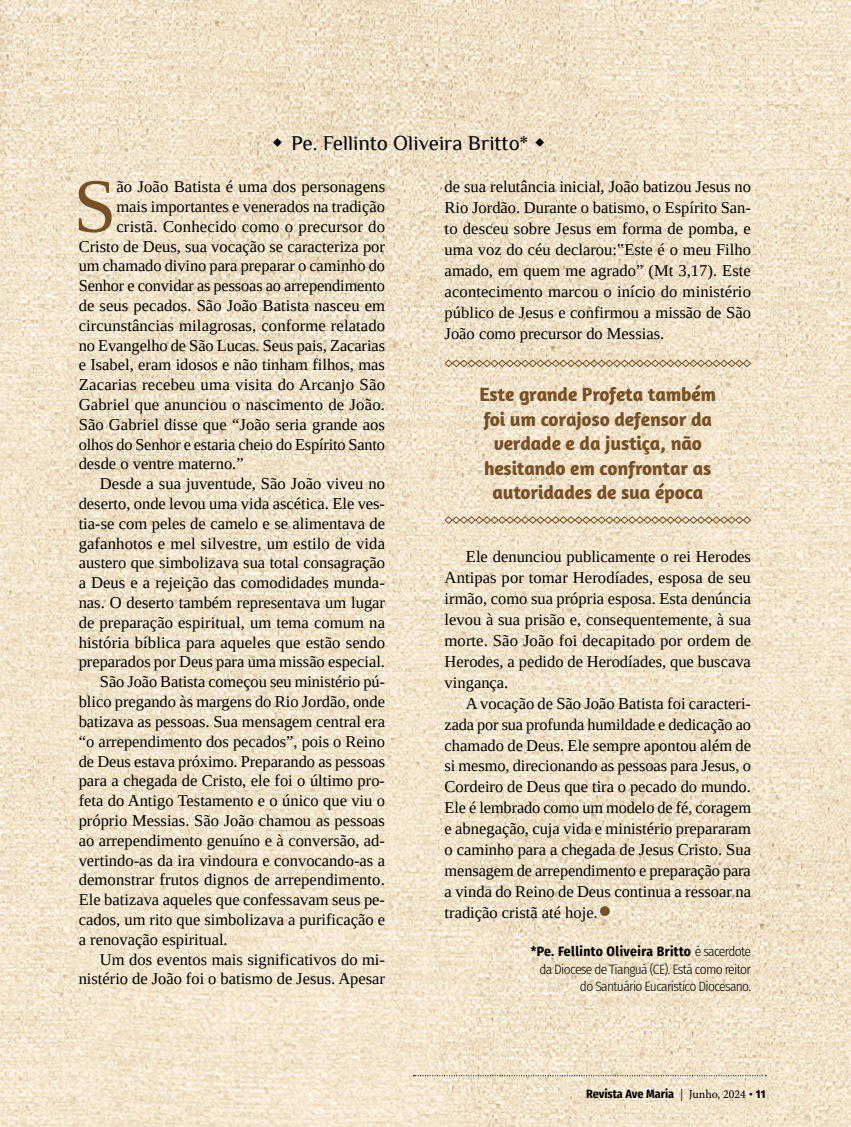
<style>
.page{position:relative;width:851px;height:1127px;background:#fff}
.page>*{position:absolute;margin:0;border:0;box-sizing:border-box;transform-origin:0 0}
.t1{font:76.95px "Tinos";color:#785025}
.t2{font:41.25px "Tinos";color:#785025}
.t3{font:21px "Philosopher";color:#000}
.t4{font:700 19.5px/24.6px "Amaranth";letter-spacing:-.01em;color:#785025;text-align:center}
.t5{font:16.5px/21px "Tinos";color:#000;text-align:justify}
.t6{font:300 13.5px/17.4px "Fira Sans Condensed";letter-spacing:-.05em;color:#000;text-align:right}
.t7{font:700 12px "Fira Sans Condensed";color:#000}
.s1{font-weight:700}
.s2{font-family:"Minion Pro";font-weight:400}
.s3{font-family:"Amaranth"}
</style>
<div class="page">
<img style="left:0;top:0;width:850px;height:1127px">
<svg style="left:444px;top:359px;width:307px;height:9px;background:#ceb99b"></svg>
<svg style="left:444px;top:516px;width:307px;height:8px;background:#cab495"></svg>
<svg style="left:413px;top:1075px;width:353px;height:1px"></svg>
<svg style="left:273px;top:138px;width:9px;height:9px"></svg>
<svg style="left:535px;top:138px;width:9px;height:9px"></svg>
<p class="t3" style="left:291px;top:132px;width:239px">Pe. Fellinto Oliveira Britto*</p>
<p class="t5" style="left:444px;top:176px;width:308px">de sua relutância inicial, João batizou Jesus no Rio Jordão. Durante o batismo, o Espírito San&shy;to desceu sobre Jesus em forma de pomba, e uma voz do céu declarou:‟Este é o meu Filho amado, em quem me agrado” (Mt 3,17). Este acontecimento marcou o início do ministério público de Jesus e confirmou a missão de São João como precursor do Messias.</p>
<h1 class="t1" style="left:74px;top:156px;width:44px">S</h1>
<p class="t5" style="left:116px;top:176px;width:270px">ão João Batista é uma dos personagens</p>
<p class="t5" style="left:116px;top:196px;width:270px">mais importantes e venerados na tradição</p>
<p class="t5" style="left:116px;top:216px;width:270px">cristã. Conhecido como o precursor do</p>
<p class="t5" style="left:79px;top:235px;width:308px">Cristo de Deus, sua vocação se caracteriza por</p>
<p class="t5" style="left:79px;top:255px;width:308px">um chamado divino para preparar o caminho do</p>
<p class="t5" style="left:79px;top:275px;width:308px">Senhor e convidar as pessoas ao arrependimento</p>
<p class="t5" style="left:79px;top:295px;width:308px">de seus pecados. São João Batista nasceu em</p>
<p class="t5" style="left:79px;top:315px;width:308px">circunstâncias milagrosas, conforme relatado</p>
<p class="t5" style="left:79px;top:334px;width:308px">no Evangelho de São Lucas. Seus pais, Zacarias</p>
<p class="t5" style="left:79px;top:354px;width:308px">e Isabel, eram idosos e não tinham filhos, mas</p>
<p class="t5" style="left:79px;top:374px;width:308px">Zacarias recebeu uma visita do Arcanjo São</p>
<p class="t5" style="left:79px;top:394px;width:308px">Gabriel que anunciou o nascimento de João.</p>
<p class="t5" style="left:79px;top:414px;width:308px">São Gabriel disse que “João seria grande aos</p>
<p class="t5" style="left:79px;top:433px;width:308px">olhos do Senhor e estaria cheio do Espírito Santo</p>
<p class="t5" style="left:79px;top:453px;width:166px">desde o ventre materno.”</p>
<p class="t5" style="left:100px;top:473px;width:286px">Desde a sua juventude, São João viveu no</p>
<p class="t5" style="left:79px;top:493px;width:308px">deserto, onde levou uma vida ascética. Ele ves-</p>
<p class="t5" style="left:79px;top:513px;width:308px">tia-se com peles de camelo e se alimentava de</p>
<p class="t5" style="left:79px;top:532px;width:308px">gafanhotos e mel silvestre, um estilo de vida</p>
<p class="t5" style="left:79px;top:552px;width:308px">austero que simbolizava sua total consagração</p>
<p class="t5" style="left:79px;top:572px;width:308px">a Deus e a rejeição das comodidades munda-</p>
<p class="t5" style="left:79px;top:592px;width:308px">nas. O deserto também representava um lugar</p>
<p class="t5" style="left:79px;top:612px;width:308px">de preparação espiritual, um tema comum na</p>
<p class="t5" style="left:79px;top:631px;width:308px">história bíblica para aqueles que estão sendo</p>
<p class="t5" style="left:79px;top:651px;width:308px">preparados por Deus para uma missão especial.</p>
<p class="t5" style="left:100px;top:671px;width:286px">São João Batista começou seu ministério pú-</p>
<p class="t5" style="left:79px;top:691px;width:308px">blico pregando às margens do Rio Jordão, onde</p>
<p class="t5" style="left:79px;top:711px;width:308px">batizava as pessoas. Sua mensagem central era</p>
<p class="t5" style="left:79px;top:730px;width:308px">“o arrependimento dos pecados”, pois o Reino</p>
<p class="t5" style="left:79px;top:750px;width:308px">de Deus estava próximo. Preparando as pessoas</p>
<p class="t5" style="left:79px;top:770px;width:308px">para a chegada de Cristo, ele foi o último pro-</p>
<p class="t5" style="left:79px;top:790px;width:308px">feta do Antigo Testamento e o único que viu o</p>
<p class="t5" style="left:79px;top:810px;width:308px">próprio Messias. São João chamou as pessoas</p>
<p class="t5" style="left:79px;top:829px;width:308px">ao arrependimento genuíno e à conversão, ad-</p>
<p class="t5" style="left:79px;top:849px;width:308px">vertindo-as da ira vindoura e convocando-as a</p>
<p class="t5" style="left:79px;top:869px;width:307px">demonstrar frutos dignos de arrependimento.</p>
<p class="t5" style="left:79px;top:889px;width:308px">Ele batizava aqueles que confessavam seus pe-</p>
<p class="t5" style="left:79px;top:909px;width:308px">cados, um rito que simbolizava a purificação e</p>
<p class="t5" style="left:79px;top:928px;width:150px">a renovação espiritual.</p>
<p class="t5" style="left:100px;top:948px;width:286px">Um dos eventos mais significativos do mi-</p>
<p class="t5" style="left:79px;top:968px;width:308px">nistério de João foi o batismo de Jesus. Apesar</p>
<p class="t4" style="left:479px;top:382px;width:238px">Este grande Profeta também foi um corajoso defensor da verdade e da justiça, não hesitando em confrontar as autoridades de sua época</p>
<p class="t5" style="left:444px;top:546px;width:308px;text-indent:21px">Ele denunciou publicamente o rei Herodes Antipas por tomar Herodíades, esposa de seu irmão, como sua própria esposa. Esta denúncia levou à sua prisão e, consequentemente, à sua morte. São João foi decapitado por ordem de Herodes, a pedido de Herodíades, que buscava vingança.</p>
<p class="t5" style="left:444px;top:692px;width:308px;text-indent:21px">A vocação de São João Batista foi caracteri&shy;zada por sua profunda humildade e dedicação ao chamado de Deus. Ele sempre apontou além de si mesmo, direcionando as pessoas para Jesus, o Cordeiro de Deus que tira o pecado do mundo.<br>Ele é lembrado como um modelo de fé, coragem e abnegação, cuja vida e ministério prepararam o caminho para a chegada de Jesus Cristo. Sua mensagem de arrependimento e preparação para a vinda do Reino de Deus continua a ressoar na tradição cristã até hoje.</p>
<h2 class="t2" style="left:597px;top:885px;width:16px">•</h2>
<p class="t6" style="left:530px;top:943px;width:222px"><span class="s1">*Pe. Fellinto Oliveira Britto</span> é sacerdote da Diocese de Tianguá (CE). Está como reitor do Santuário Eucarístico Diocesano.</p>
<p class="t7" style="left:586px;top:1083px;width:181px">Revista Ave Maria <span class="s2">| Junho, 2024</span> <span class="s3">• 11</span></p>
</div>
